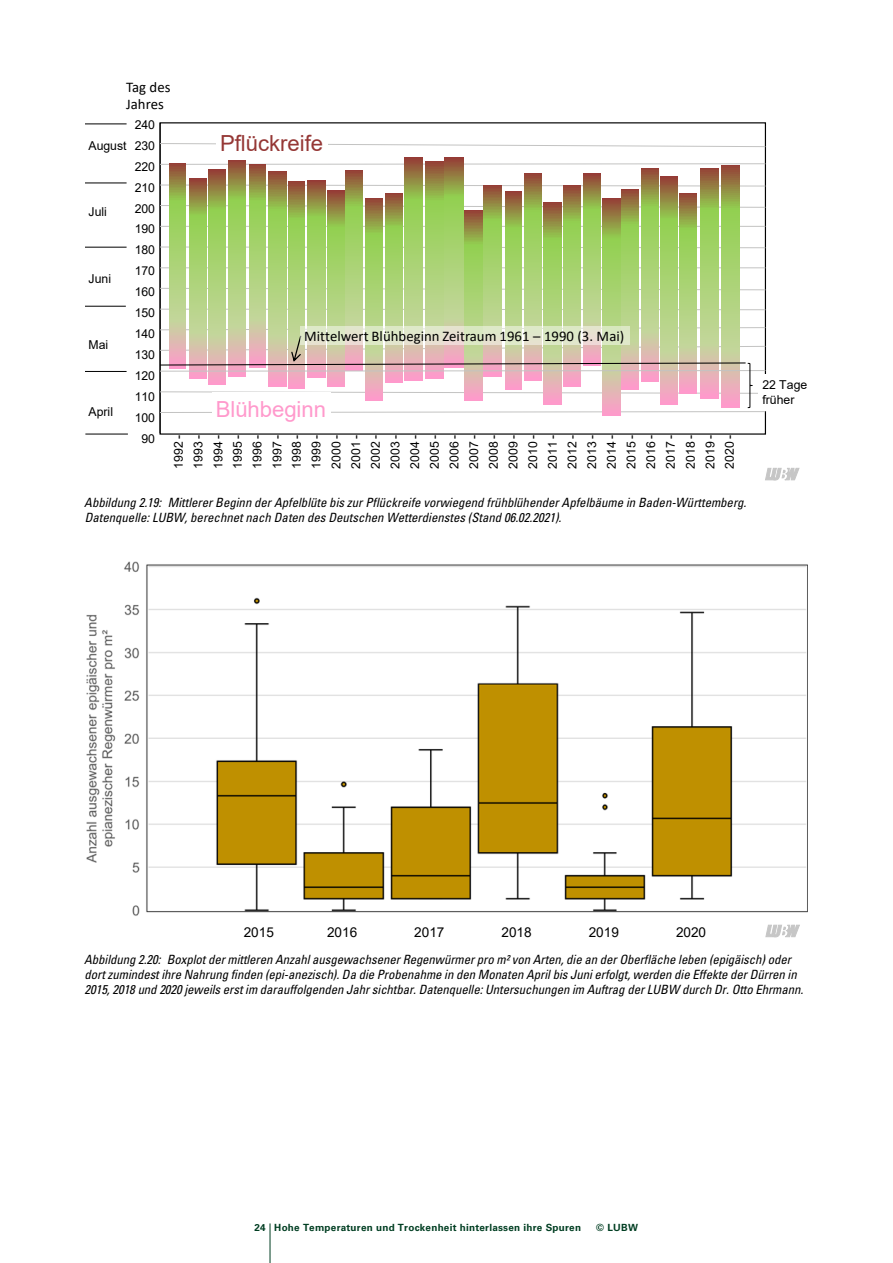
<style>
.page{position:relative;width:893px;height:1263px;background:#fff}
.page>*{position:absolute;margin:0;border:0;box-sizing:border-box;transform-origin:0 0}
.t1{font:22.2px "Arial";color:#953735}
.t2{font:22.2px "Arial";color:#f9c}
.t3{font:14.7px/17.7px "Calibri";color:#000}
.t4{font:13.65px "Arial";color:#000}
.t5{font:12.75px/15px "Universfor LUBW 57 Cn Obl";letter-spacing:-.005em;color:#000}
.t6{font:12.3px/19.6px "Arial";color:#000;text-align:justify}
.t7{font:700 9.9px "Universfor LUBW 65";letter-spacing:.025em;color:#003e22}
</style>
<div class="page">
<hr style="left:270px;top:1223px;width:1px;height:40px;background:#003e22">
<hr style="left:85px;top:371px;width:42px;height:1px;background:#000">
<hr style="left:85px;top:434px;width:43px;height:1px;background:#000">
<hr style="left:85px;top:306px;width:41px;height:1px;background:#000">
<hr style="left:85px;top:247px;width:42px;height:1px;background:#000">
<hr style="left:85px;top:182px;width:42px;height:1px;background:#000">
<hr style="left:85px;top:123px;width:42px;height:1px;background:#000">
<hr style="left:160px;top:123px;width:1px;height:310px;background:#000">
<svg style="left:159px;top:308px;width:607px;height:3px"></svg>
<svg style="left:159px;top:287px;width:607px;height:4px"></svg>
<hr style="left:160px;top:267px;width:605px;height:1px;background:#c3c3c2">
<svg style="left:159px;top:246px;width:607px;height:3px"></svg>
<hr style="left:160px;top:226px;width:605px;height:1px;background:#c3c3c2">
<svg style="left:159px;top:205px;width:607px;height:3px"></svg>
<svg style="left:159px;top:184px;width:607px;height:3px"></svg>
<svg style="left:159px;top:163px;width:607px;height:2px"></svg>
<svg style="left:159px;top:143px;width:607px;height:5px"></svg>
<svg style="left:170px;top:164px;width:16px;height:163px;background:#a6c16b"></svg>
<svg style="left:189px;top:179px;width:17px;height:148px;background:#a3bf67"></svg>
<svg style="left:209px;top:170px;width:17px;height:157px;background:#a3bf66"></svg>
<svg style="left:229px;top:160px;width:16px;height:167px;background:#a5c069"></svg>
<svg style="left:249px;top:164px;width:17px;height:163px;background:#a6c16c"></svg>
<svg style="left:269px;top:171px;width:17px;height:156px;background:#a3bf66"></svg>
<svg style="left:288px;top:182px;width:17px;height:145px;background:#a2bf65"></svg>
<svg style="left:307px;top:180px;width:18px;height:147px;background:#a4bf67"></svg>
<svg style="left:327px;top:191px;width:17px;height:136px;background:#a2bd64"></svg>
<svg style="left:346px;top:171px;width:17px;height:156px;background:#a5c16b"></svg>
<svg style="left:365px;top:198px;width:18px;height:129px;background:#a0bd61"></svg>
<svg style="left:385px;top:193px;width:17px;height:134px;background:#a2bf65"></svg>
<svg style="left:405px;top:158px;width:17px;height:169px;background:#a4bf68"></svg>
<svg style="left:425px;top:162px;width:18px;height:165px;background:#a5c169"></svg>
<svg style="left:445px;top:158px;width:18px;height:169px;background:#a6c16c"></svg>
<svg style="left:465px;top:211px;width:17px;height:116px;background:#9fbc60"></svg>
<svg style="left:484px;top:186px;width:18px;height:141px;background:#a4c068"></svg>
<svg style="left:505px;top:191px;width:17px;height:136px;background:#a1bd63"></svg>
<svg style="left:525px;top:174px;width:16px;height:153px;background:#a4c068"></svg>
<svg style="left:543px;top:203px;width:19px;height:124px;background:#9fbc60"></svg>
<svg style="left:564px;top:186px;width:16px;height:141px;background:#a2bf66"></svg>
<svg style="left:584px;top:173px;width:17px;height:154px;background:#a6c06b"></svg>
<svg style="left:602px;top:198px;width:18px;height:218px;background:#a0b960"></svg>
<svg style="left:622px;top:189px;width:17px;height:138px;background:#a2be64"></svg>
<svg style="left:641px;top:168px;width:17px;height:159px;background:#a4c068"></svg>
<svg style="left:660px;top:177px;width:18px;height:150px;background:#a0bc62"></svg>
<svg style="left:680px;top:193px;width:17px;height:134px;background:#a1bd63"></svg>
<svg style="left:701px;top:168px;width:17px;height:159px;background:#a2be64"></svg>
<svg style="left:721px;top:166px;width:18px;height:161px;background:#a1be63"></svg>
<svg style="left:159px;top:327px;width:607px;height:86px"></svg>
<div style="left:212px;top:392px;width:119px;height:34px;background:#fff"></div>
<div style="left:216px;top:126px;width:112px;height:33px;background:#fff"></div>
<div style="left:759px;top:374px;width:49px;height:37px;background:#fff"></div>
<img style="left:86px;top:561px;width:722px;height:377px">
<svg style="left:765px;top:468px;width:34px;height:12px"></svg>
<svg style="left:766px;top:925px;width:34px;height:12px"></svg>
<p class="t3" style="left:126px;top:78px;width:46px">Tag des<br>Jahres</p>
<p class="t6" style="left:135px;top:114px;width:22px;line-height:20.9px;text-align:center">240<br>230<br>220<br>210<br>200<br>190<br>180<br>170<br>160<br>150<br>140<br>130<br>120<br>110<br>100<br>90</p>
<p class="t1" style="left:220px;top:128px;width:105px">Pflückreife</p>
<p class="t6" style="left:89px;top:136px;width:40px">August</p>
<p class="t6" style="left:89px;top:202px;width:20px">Juli</p>
<p class="t6" style="left:89px;top:268px;width:24px">Juni</p>
<p class="t3" style="left:304px;top:327px;width:322px">Mittelwert Blühbeginn Zeitraum 1961 – 1990 (3. Mai)</p>
<p class="t6" style="left:89px;top:335px;width:21px">Mai</p>
<p class="t2" style="left:216px;top:394px;width:112px">Blühbeginn</p>
<p class="t6" style="left:89px;top:401px;width:26px">April</p>
<p class="t6" style="left:169px;top:468px;width:35px;rotate:-90deg">1992 - 1993 - 1994 - 1995 - 1996 - 1997 - 1998 - 1999 - 2000 - 2001 - 2002 - 2003 - 2004 - 2005 - 2006 - 2007 - 2008 - 2009 - 2010 - 2011 - 2012 - 2013 - 2014 - 2015 - 2016 - 2017 - 2018 - 2019 - 2020 -</p>
<p class="t5" style="left:84px;top:495px;width:664px">Abbildung 2.19: Mittlerer Beginn der Apfelblüte bis zur Pflückreife vorwiegend frühblühender Apfelbäume in Baden-Württemberg.<br>Datenquelle: LUBW, berechnet nach Daten des Deutschen Wetterdienstes (Stand 06.02.2021).</p>
<p class="t6" style="left:762px;top:378px;width:47px;line-height:14.7px">22 Tage früher</p>
<p class="t4" style="left:244px;top:923px;width:32px">2015</p>
<p class="t4" style="left:327px;top:923px;width:32px">2016</p>
<p class="t4" style="left:414px;top:923px;width:32px">2017</p>
<p class="t4" style="left:502px;top:923px;width:32px">2018</p>
<p class="t4" style="left:589px;top:923px;width:32px">2019</p>
<p class="t4" style="left:676px;top:923px;width:32px">2020</p>
<p class="t5" style="left:84px;top:952px;width:720px">Abbildung 2.20: Boxplot der mittleren Anzahl ausgewachsener Regenwürmer pro m² von Arten, die an der Oberfläche leben (epigäisch) oder dort zumindest ihre Nahrung finden (epi-anezisch). Da die Probenahme in den Monaten April bis Juni erfolgt, werden die Effekte der Dürren in<br>2015, 2018 und 2020 jeweils erst im darauffolgenden Jahr sichtbar. Datenquelle: Untersuchungen im Auftrag der LUBW durch Dr. Otto Ehrmann.</p>
<p class="t7" style="left:254px;top:1221px;width:328px">24 Hohe Temperaturen und Trockenheit hinterlassen ihre Spuren</p>
<p class="t7" style="left:596px;top:1221px;width:43px">© LUBW</p>
</div>
